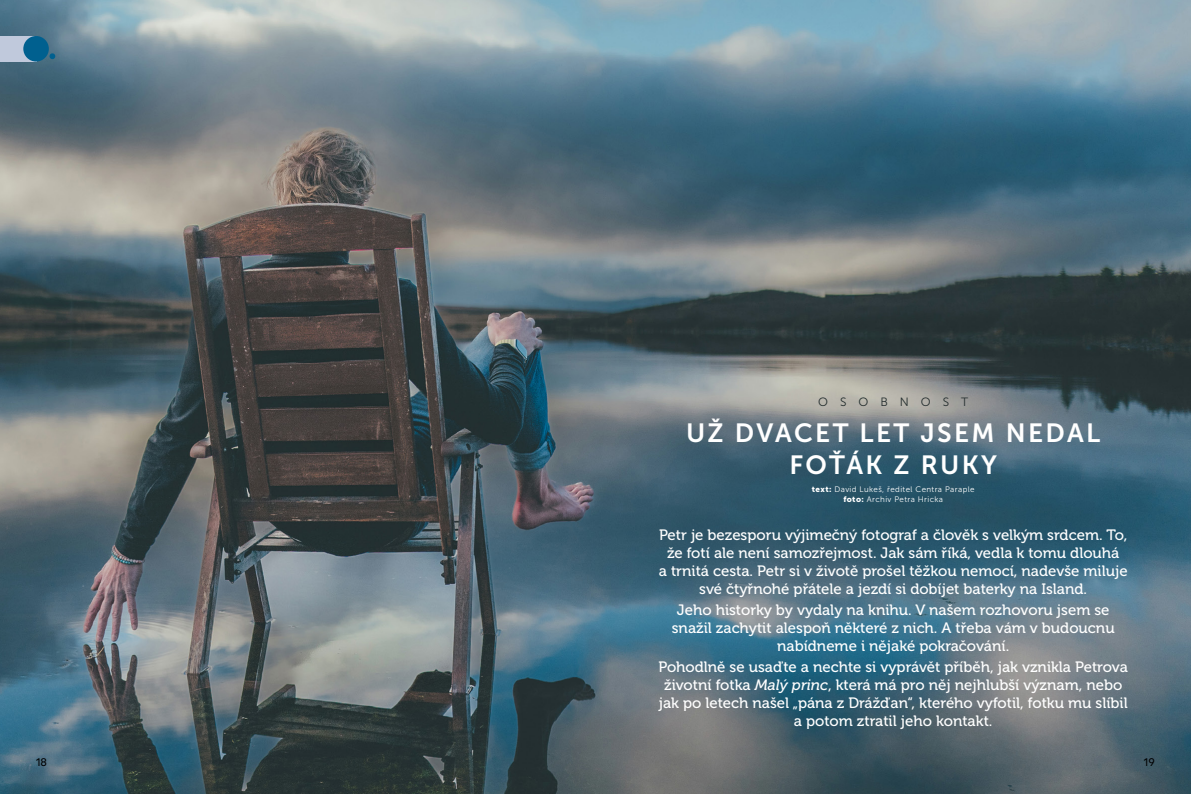
<style>
.page{position:relative;width:1191px;height:794px;background:#fff}
.page>*{position:absolute;margin:0;border:0;box-sizing:border-box;transform-origin:0 0}
.t1{font:26.2px/31.5px "Museo Sans 700";letter-spacing:.09em;color:#fff;text-align:center}
.t2{font:15px/18px "Museo 500";color:#fff;text-align:center}
.t3{font:12px "Museo Sans 300";letter-spacing:1em;color:#212b2c}
.t4{font:11px "Motif";color:#000}
.t5{font:8px/9.6px "Museo Sans 300";letter-spacing:.05em;color:#fff;text-align:center}
.s1{font-family:"Museo Sans 900"}
.s2{font-style:italic}
</style>
<div class="page">
<img style="left:0;top:0;width:1191px;height:794px">
<div style="left:0;top:36px;width:36px;height:26px;background:#c0c9dc"></div>
<svg style="left:49px;top:53px;width:7px;height:6px"></svg>
<div style="left:23px;top:36px;width:26px;height:26px;background:#00608f;border-radius:50%"></div>
<p class="t3" style="left:818px;top:395px;width:152px">OSOBNOST</p>
<h1 class="t1" style="left:686px;top:417px;width:416px">UŽ DVACET LET JSEM NEDAL<br>FOŤÁK Z RUKY</h1>
<p class="t5" style="left:812px;top:485px;width:164px"><span class="s1">text:</span> David Lukeš, ředitel Centra Paraple <span class="s1">foto:</span> Archiv Petra Hricka</p>
<p class="t2" style="left:659px;top:526px;width:470px">Petr je bezesporu výjimečný fotograf a člověk s velkým srdcem. To, že fotí ale není samozřejmost. Jak sám říká, vedla k tomu dlouhá<br>a trnitá cesta. Petr si v životě prošel těžkou nemocí, nadevše miluje své čtyřnohé přátele a jezdí si dobíjet baterky na Island.</p>
<p class="t2" style="left:672px;top:601px;width:444px">Jeho historky by vydaly na knihu. V našem rozhovoru jsem se snažil zachytit alespoň některé z nich. A třeba vám v budoucnu nabídneme i nějaké pokračování.</p>
<p class="t2" style="left:658px;top:658px;width:471px">Pohodlně se usaďte a nechte si vyprávět příběh, jak vznikla Petrova životní fotka <span class="s2">Malý princ</span>, která má pro něj nejhlubší význam, nebo jak po letech našel „pána z Drážďan“, kterého vyfotil, fotku mu slíbil a potom ztratil jeho kontakt.</p>
<p class="t4" style="left:36px;top:756px;width:13px">18</p>
<p class="t4" style="left:1143px;top:756px;width:13px">19</p>
</div>
